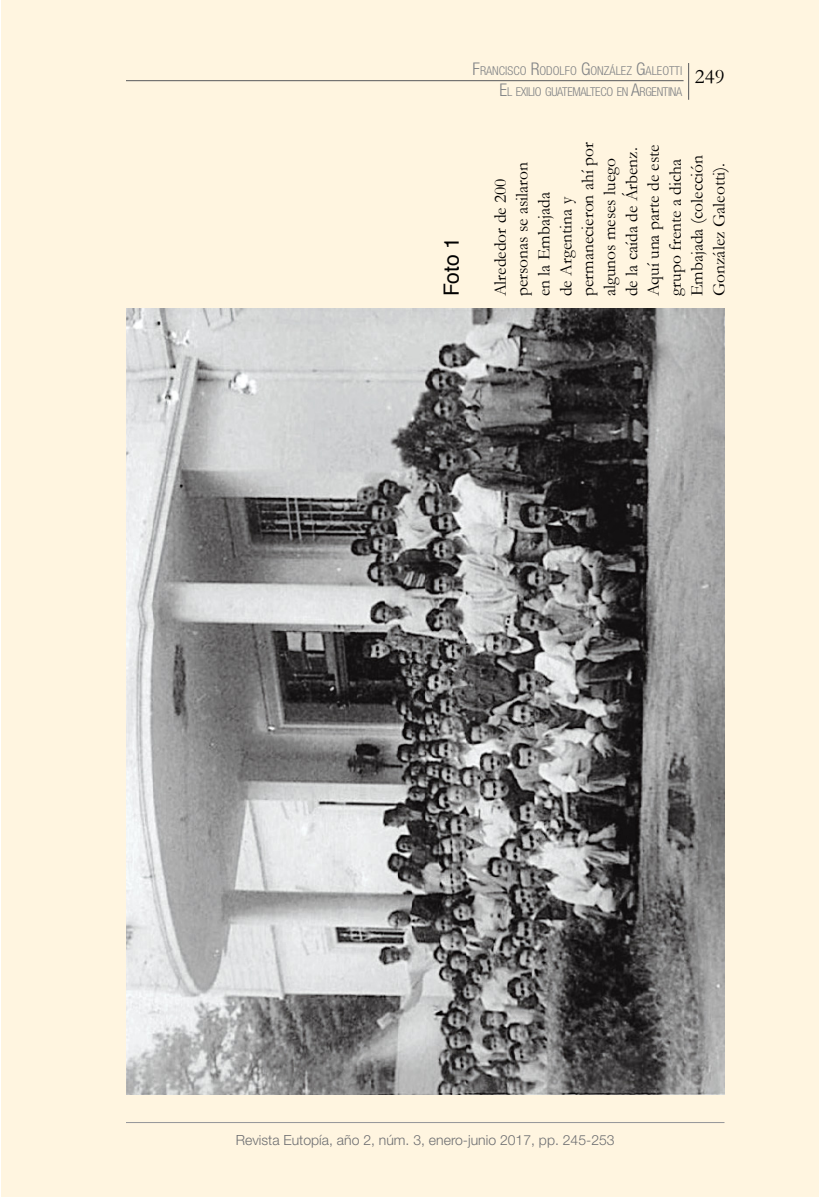
<style>
.page{position:relative;width:819px;height:1197px;background:#fff}
.page>*{position:absolute;margin:0;border:0;box-sizing:border-box;transform-origin:0 0}
.t1{font:21px "Helvetica";color:#000}
.t2{font:21px "Garamond";color:#000}
.t3{font:17.5px/21.9px "Garamond";color:#000}
.t4{font:300 14px "Helvetica Neue LT Std";color:#6d6e71}
.t5{font:300 condensed 12.25px/20.5px "Helvetica Neue LT Std";color:#808285;text-align:right}
.s1{font-size:17.5px}
</style>
<div class="page">
<div style="left:2px;top:0;width:817px;height:1197px;background:#fff5e0"></div>
<hr style="left:126px;top:1122px;width:598px;height:1px;background:#939598">
<hr style="left:688px;top:63px;width:1px;height:37px;background:#58595b">
<hr style="left:126px;top:80px;width:558px;height:1px;background:#58595b">
<img style="left:126px;top:309px;width:599px;height:786px">
<p class="t5" style="left:473px;top:61px;width:211px"><span class="s1">F</span>RANCISCO <span class="s1">R</span>ODOLFO <span class="s1">G</span>ONZÁLEZ <span class="s1">G</span>ALEOTTI<br><span class="s1">E</span>L EXILIO GUATEMALTECO EN <span class="s1">A</span>RGENTINA</p>
<p class="t2" style="left:695px;top:64px;width:31px">249</p>
<p class="t1" style="left:435px;top:296px;width:61px;rotate:-90deg">Foto 1</p>
<p class="t3" style="left:489px;top:296px;width:156px;rotate:-90deg">Alrededor de 200 personas se asilaron en la Embajada<br>de Argentina y permanecieron ahí por algunos meses luego de la caída de Árbenz.<br>Aquí una parte de este grupo frente a dicha<br>Embajada (colección<br>González Galeotti).</p>
<p class="t4" style="left:236px;top:1131px;width:380px">Revista Eutopía, año 2, núm. 3, enero-junio 2017, pp. 245-253</p>
</div>
